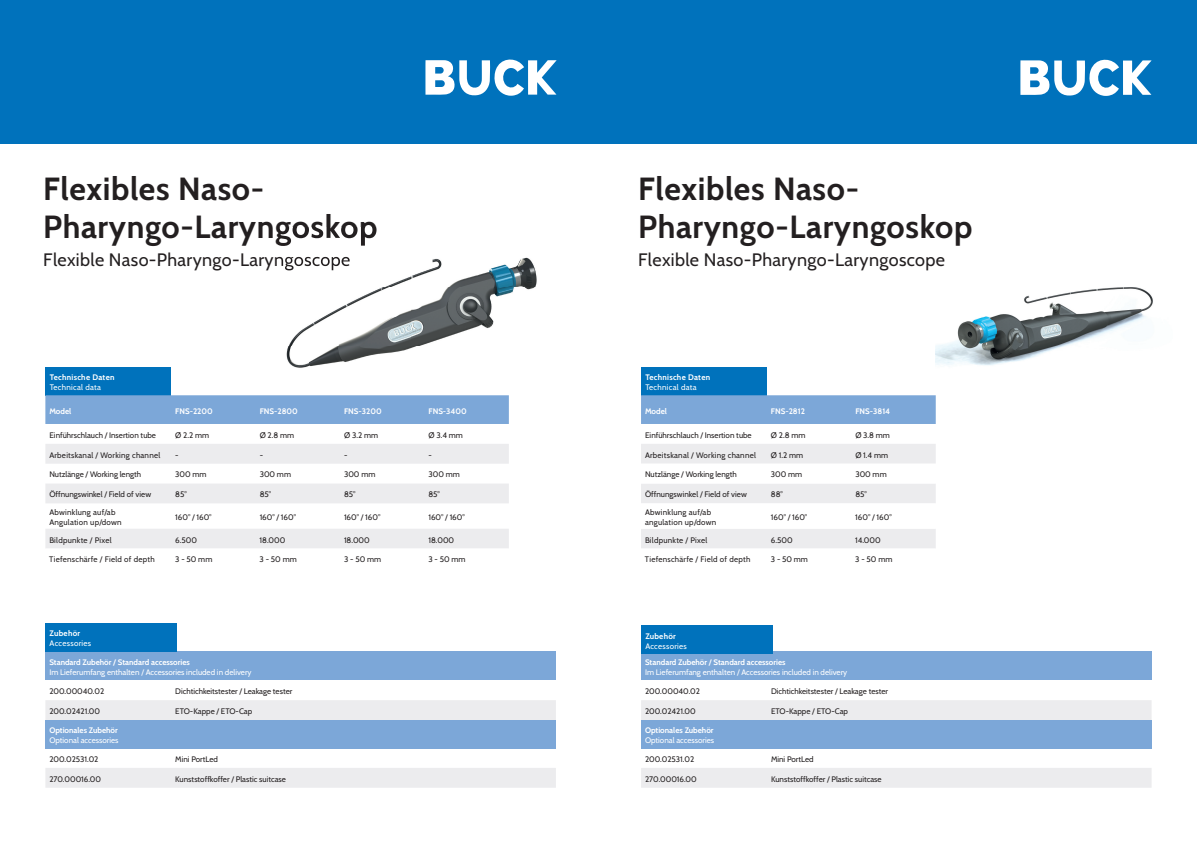
<style>
.page{position:relative;width:1197px;height:848px;background:#fff}
.page>*{position:absolute;margin:0;border:0;box-sizing:border-box;transform-origin:0 0}
.t1{font:700 32px/38px "Cabin";letter-spacing:.02em;color:#231f20}
.t2{font:18px "Cabin";letter-spacing:.02em;color:#231f20}
.t3{font:8px "Cabin";color:#231f20}
.t4{font:8px/9.6px "Cabin";letter-spacing:.03em;color:#231f20}
.t5{font:700 8px "Cabin";color:#fff}
.t6{font:8px "Cabin";color:#fff}
.t7{font:8px "Cabin";letter-spacing:.035em;color:#fff}
.t8{font:700 8px "Cabin";letter-spacing:.035em;color:#fff}
</style>
<div class="page">
<div style="left:590px;top:0;width:606px;height:144px;background:#0072bc"></div>
<div style="left:641px;top:367px;width:125px;height:28px;background:#0072bc"></div>
<div style="left:641px;top:395px;width:294px;height:29px;background:#7ca7d8"></div>
<svg style="left:641px;top:444px;width:294px;height:104px"></svg>
<img style="left:935px;top:287px;width:218px;height:78px">
<svg style="left:1020px;top:60px;width:131px;height:36px"></svg>
<div style="left:641px;top:651px;width:510px;height:29px;background:#7ca7d8"></div>
<div style="left:641px;top:700px;width:510px;height:20px;background:#ececee"></div>
<div style="left:641px;top:720px;width:510px;height:28px;background:#7ca7d8"></div>
<div style="left:641px;top:768px;width:510px;height:19px;background:#ececee"></div>
<div style="left:641px;top:625px;width:131px;height:28px;background:#0072bc"></div>
<div style="left:0;top:0;width:607px;height:144px;background:#0072bc"></div>
<div style="left:45px;top:367px;width:126px;height:28px;background:#0072bc"></div>
<div style="left:45px;top:395px;width:464px;height:29px;background:#7ca7d8"></div>
<svg style="left:45px;top:444px;width:464px;height:104px;fill:#ececee"></svg>
<img style="left:286px;top:228px;width:251px;height:140px">
<img style="left:277px;top:228px;width:99px;height:18px">
<img style="left:277px;top:252px;width:72px;height:18px">
<svg style="left:425px;top:60px;width:131px;height:36px"></svg>
<div style="left:45px;top:651px;width:511px;height:29px;background:#7ca7d8"></div>
<div style="left:45px;top:700px;width:511px;height:20px;background:#ececee"></div>
<div style="left:45px;top:720px;width:511px;height:28px;background:#7ca7d8"></div>
<div style="left:45px;top:768px;width:511px;height:19px;background:#ececee"></div>
<div style="left:45px;top:623px;width:131px;height:28px;background:#0072bc"></div>
<h1 class="t1" style="left:43px;top:167px;width:335px">Flexibles Naso-<br>Pharyngo-Laryngoskop</h1>
<h2 class="t2" style="left:43px;top:245px;width:308px">Flexible Naso-Pharyngo-Laryngoscope</h2>
<p class="t8" style="left:50px;top:371px;width:66px">Technische Daten</p>
<p class="t7" style="left:50px;top:381px;width:53px">Technical data</p>
<p class="t5" style="left:49px;top:404px;width:23px">Model</p>
<p class="t5" style="left:175px;top:404px;width:39px">FNS-2200</p>
<p class="t5" style="left:260px;top:404px;width:40px">FNS-2800</p>
<p class="t5" style="left:344px;top:404px;width:39px">FNS-3200</p>
<p class="t5" style="left:428px;top:404px;width:40px">FNS-3400</p>
<p class="t3" style="left:49px;top:428px;width:108px">Einführschlauch / Insertion tube</p>
<p class="t3" style="left:175px;top:428px;width:35px">Ø 2.2 mm</p>
<p class="t3" style="left:260px;top:428px;width:36px">Ø 2.8 mm</p>
<p class="t3" style="left:344px;top:428px;width:35px">Ø 3.2 mm</p>
<p class="t3" style="left:428px;top:428px;width:36px">Ø 3.4 mm</p>
<p class="t4" style="left:49px;top:449px;width:112px">Arbeitskanal / Working channel</p>
<p class="t3" style="left:175px;top:448px;width:5px">-</p>
<p class="t3" style="left:260px;top:448px;width:5px">-</p>
<p class="t3" style="left:344px;top:448px;width:5px">-</p>
<p class="t3" style="left:428px;top:448px;width:5px">-</p>
<p class="t3" style="left:49px;top:468px;width:93px">Nutzlänge / Working length</p>
<p class="t3" style="left:175px;top:468px;width:33px">300 mm</p>
<p class="t3" style="left:260px;top:468px;width:33px">300 mm</p>
<p class="t3" style="left:344px;top:468px;width:33px">300 mm</p>
<p class="t3" style="left:428px;top:468px;width:33px">300 mm</p>
<p class="t3" style="left:49px;top:488px;width:103px">Öffnungswinkel / Field of view</p>
<p class="t3" style="left:175px;top:488px;width:13px">85°</p>
<p class="t3" style="left:260px;top:488px;width:13px">85°</p>
<p class="t3" style="left:344px;top:488px;width:13px">85°</p>
<p class="t3" style="left:428px;top:488px;width:13px">85°</p>
<p class="t4" style="left:49px;top:507px;width:74px">Abwinklung auf/ab<br>Angulation up/down</p>
<p class="t3" style="left:175px;top:511px;width:38px">160° / 160°</p>
<p class="t3" style="left:259px;top:511px;width:38px">160° / 160°</p>
<p class="t3" style="left:344px;top:511px;width:38px">160° / 160°</p>
<p class="t3" style="left:428px;top:511px;width:38px">160° / 160°</p>
<p class="t4" style="left:49px;top:534px;width:64px">Bildpunkte / Pixel</p>
<p class="t3" style="left:175px;top:533px;width:23px">6.500</p>
<p class="t3" style="left:259px;top:533px;width:27px">18.000</p>
<p class="t3" style="left:344px;top:533px;width:27px">18.000</p>
<p class="t3" style="left:428px;top:533px;width:27px">18.000</p>
<p class="t4" style="left:49px;top:554px;width:107px">Tiefenschärfe / Field of depth</p>
<p class="t3" style="left:175px;top:553px;width:39px">3 - 50 mm</p>
<p class="t3" style="left:259px;top:553px;width:39px">3 - 50 mm</p>
<p class="t3" style="left:344px;top:553px;width:39px">3 - 50 mm</p>
<p class="t3" style="left:428px;top:553px;width:39px">3 - 50 mm</p>
<p class="t8" style="left:50px;top:627px;width:32px">Zubehör</p>
<p class="t7" style="left:50px;top:637px;width:43px">Accessories</p>
<p class="t5" style="left:49px;top:656px;width:142px">Standard Zubehör / Standard accessories</p>
<p class="t6" style="left:49px;top:665px;width:204px">Im Lieferumfang enthalten / Accessories included in delivery</p>
<p class="t3" style="left:49px;top:685px;width:56px">200.00040.02</p>
<p class="t3" style="left:175px;top:685px;width:118px">Dichtichkeitstester / Leakage tester</p>
<p class="t3" style="left:49px;top:704px;width:52px">200.02421.00</p>
<p class="t3" style="left:175px;top:704px;width:78px">ETO-Kappe / ETO-Cap</p>
<p class="t5" style="left:49px;top:724px;width:70px">Optionales Zubehör</p>
<p class="t6" style="left:49px;top:733px;width:71px">Optional accessories</p>
<p class="t3" style="left:49px;top:752px;width:51px">200.02531.02</p>
<p class="t3" style="left:175px;top:752px;width:44px">Mini PortLed</p>
<p class="t3" style="left:49px;top:772px;width:53px">270.00016.00</p>
<p class="t3" style="left:175px;top:772px;width:112px">Kunststoffkoffer / Plastic suitcase</p>
<h1 class="t1" style="left:638px;top:167px;width:335px">Flexibles Naso-<br>Pharyngo-Laryngoskop</h1>
<h2 class="t2" style="left:638px;top:245px;width:308px">Flexible Naso-Pharyngo-Laryngoscope</h2>
<p class="t8" style="left:645px;top:371px;width:66px">Technische Daten</p>
<p class="t7" style="left:645px;top:381px;width:53px">Technical data</p>
<p class="t5" style="left:645px;top:404px;width:23px">Model</p>
<p class="t5" style="left:770px;top:404px;width:35px">FNS-2812</p>
<p class="t5" style="left:855px;top:404px;width:36px">FNS-3814</p>
<p class="t3" style="left:645px;top:428px;width:108px">Einführschlauch / Insertion tube</p>
<p class="t3" style="left:770px;top:428px;width:36px">Ø 2.8 mm</p>
<p class="t3" style="left:855px;top:428px;width:36px">Ø 3.8 mm</p>
<p class="t4" style="left:645px;top:449px;width:112px">Arbeitskanal / Working channel</p>
<p class="t3" style="left:770px;top:448px;width:34px">Ø 1.2 mm</p>
<p class="t3" style="left:855px;top:448px;width:34px">Ø 1.4 mm</p>
<p class="t3" style="left:645px;top:468px;width:93px">Nutzlänge / Working length</p>
<p class="t3" style="left:770px;top:468px;width:33px">300 mm</p>
<p class="t3" style="left:855px;top:468px;width:33px">300 mm</p>
<p class="t3" style="left:645px;top:488px;width:103px">Öffnungswinkel / Field of view</p>
<p class="t3" style="left:770px;top:488px;width:14px">88°</p>
<p class="t3" style="left:855px;top:488px;width:13px">85°</p>
<p class="t4" style="left:645px;top:507px;width:73px">Abwinklung auf/ab angulation up/down</p>
<p class="t3" style="left:770px;top:511px;width:38px">160° / 160°</p>
<p class="t3" style="left:855px;top:511px;width:38px">160° / 160°</p>
<p class="t4" style="left:645px;top:534px;width:64px">Bildpunkte / Pixel</p>
<p class="t3" style="left:770px;top:533px;width:23px">6.500</p>
<p class="t3" style="left:855px;top:533px;width:27px">14.000</p>
<p class="t4" style="left:645px;top:554px;width:107px">Tiefenschärfe / Field of depth</p>
<p class="t3" style="left:770px;top:553px;width:39px">3 - 50 mm</p>
<p class="t3" style="left:855px;top:553px;width:39px">3 - 50 mm</p>
<p class="t8" style="left:645px;top:629px;width:32px">Zubehör</p>
<p class="t7" style="left:645px;top:639px;width:43px">Accessories</p>
<p class="t5" style="left:645px;top:656px;width:142px">Standard Zubehör / Standard accessories</p>
<p class="t6" style="left:645px;top:665px;width:204px">Im Lieferumfang enthalten / Accessories included in delivery</p>
<p class="t3" style="left:645px;top:685px;width:56px">200.00040.02</p>
<p class="t3" style="left:771px;top:685px;width:118px">Dichtichkeitstester / Leakage tester</p>
<p class="t3" style="left:645px;top:704px;width:52px">200.02421.00</p>
<p class="t3" style="left:771px;top:704px;width:78px">ETO-Kappe / ETO-Cap</p>
<p class="t5" style="left:645px;top:724px;width:70px">Optionales Zubehör</p>
<p class="t6" style="left:645px;top:733px;width:71px">Optional accessories</p>
<p class="t3" style="left:645px;top:752px;width:51px">200.02531.02</p>
<p class="t3" style="left:771px;top:752px;width:44px">Mini PortLed</p>
<p class="t3" style="left:645px;top:772px;width:53px">270.00016.00</p>
<p class="t3" style="left:771px;top:772px;width:112px">Kunststoffkoffer / Plastic suitcase</p>
</div>
